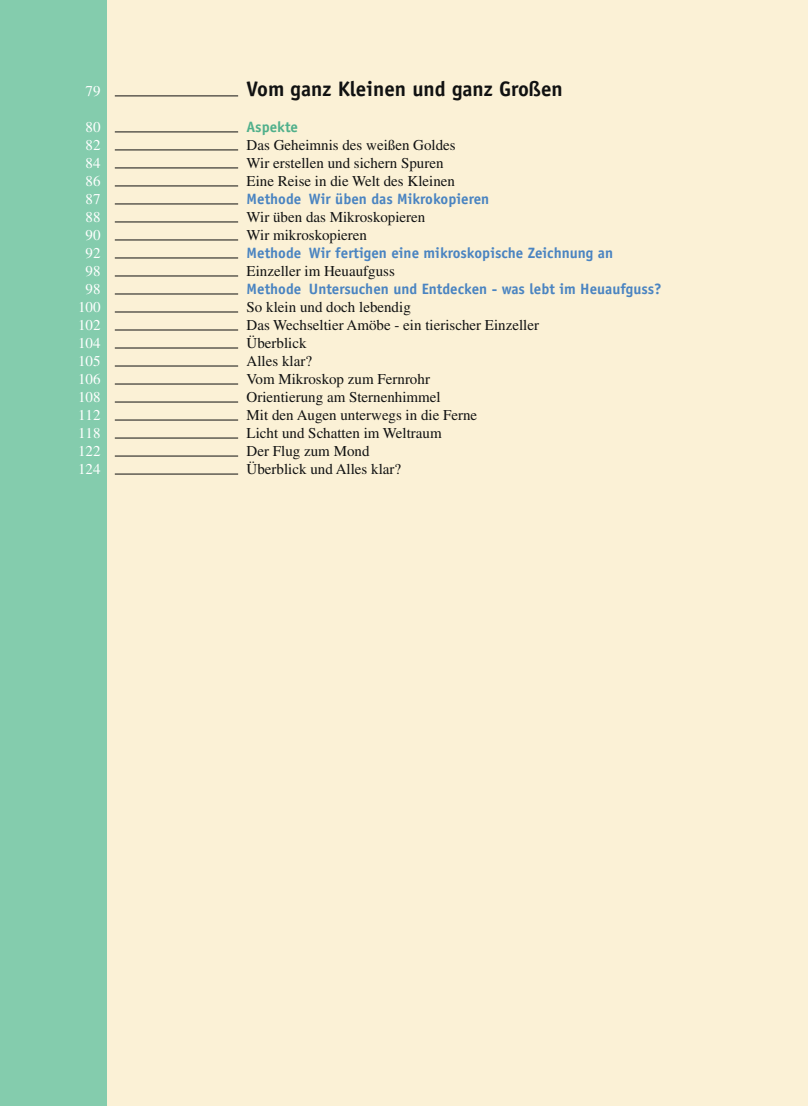
<style>
.page{position:relative;width:808px;height:1106px;background:#fff}
.page>*{position:absolute;margin:0;border:0;box-sizing:border-box;transform-origin:0 0}
._63_Physik_Inhalt_03{font:700 21px "Officina Sans Std";color:#101111}
._62_Bio_Inhalt_02_li{font:15px "Times LT Std";color:#101111}
._62_Bio_Inhalt_02_li-2{font:700 15px "Officina Sans Std";color:#4a84c1}
._62_Bio_Inhalt_02_li-3{font:15px "Times LT Std";color:#fff}
._61_Bio_Inhalt_01_li{font:700 15px "Officina Sans Std";color:#50b08b}
._63_Physik_Inhalt_03-2{font:15px "Times LT Std";color:#fff}
._61_Bio_Inhalt_01_li-2{font:15px "Times LT Std";color:#fff}
</style>
<div class="page">
<div style="left:106px;top:0;width:702px;height:1106px;background:#fbf1d6"></div>
<div style="left:0;top:0;width:106px;height:1106px;background:#84ccad"></div>
<hr style="left:115px;top:96px;width:123px;height:1px;background:#101111">
<hr style="left:115px;top:132px;width:123px;height:1px;background:#101111">
<hr style="left:115px;top:150px;width:123px;height:1px;background:#101111">
<hr style="left:115px;top:168px;width:123px;height:1px;background:#101111">
<hr style="left:115px;top:186px;width:123px;height:1px;background:#101111">
<hr style="left:115px;top:204px;width:123px;height:1px;background:#101111">
<hr style="left:115px;top:222px;width:123px;height:1px;background:#101111">
<hr style="left:115px;top:240px;width:123px;height:1px;background:#101111">
<hr style="left:115px;top:258px;width:123px;height:1px;background:#101111">
<hr style="left:115px;top:276px;width:123px;height:1px;background:#101111">
<hr style="left:115px;top:294px;width:123px;height:1px;background:#101111">
<hr style="left:115px;top:312px;width:123px;height:1px;background:#101111">
<hr style="left:115px;top:330px;width:123px;height:1px;background:#101111">
<hr style="left:115px;top:348px;width:123px;height:1px;background:#101111">
<hr style="left:115px;top:366px;width:123px;height:1px;background:#101111">
<hr style="left:115px;top:384px;width:123px;height:1px;background:#101111">
<hr style="left:115px;top:402px;width:123px;height:1px;background:#101111">
<hr style="left:115px;top:420px;width:123px;height:1px;background:#101111">
<hr style="left:115px;top:438px;width:123px;height:1px;background:#101111">
<hr style="left:115px;top:456px;width:123px;height:1px;background:#101111">
<hr style="left:115px;top:474px;width:123px;height:1px;background:#101111">
<p class="_63_Physik_Inhalt_03-2" style="left:86px;top:82px;width:16px">79</p>
<p class="_63_Physik_Inhalt_03" style="left:247px;top:75px;width:318px">Vom ganz Kleinen und ganz Großen</p>
<p class="_61_Bio_Inhalt_01_li-2" style="left:86px;top:118px;width:16px">80</p>
<p class="_61_Bio_Inhalt_01_li" style="left:247px;top:117px;width:53px">Aspekte</p>
<p class="_62_Bio_Inhalt_02_li-3" style="left:86px;top:136px;width:16px">82</p>
<p class="_62_Bio_Inhalt_02_li" style="left:247px;top:136px;width:211px">Das Geheimnis des weißen Goldes</p>
<p class="_62_Bio_Inhalt_02_li-3" style="left:86px;top:154px;width:16px">84</p>
<p class="_62_Bio_Inhalt_02_li" style="left:247px;top:154px;width:198px">Wir erstellen und sichern Spuren</p>
<p class="_62_Bio_Inhalt_02_li-3" style="left:86px;top:172px;width:16px">86</p>
<p class="_62_Bio_Inhalt_02_li" style="left:247px;top:172px;width:210px">Eine Reise in die Welt des Kleinen</p>
<p class="_62_Bio_Inhalt_02_li-3" style="left:86px;top:190px;width:16px">87</p>
<p class="_62_Bio_Inhalt_02_li-2" style="left:247px;top:189px;width:244px">Methode Wir üben das Mikrokopieren</p>
<p class="_62_Bio_Inhalt_02_li-3" style="left:86px;top:208px;width:16px">88</p>
<p class="_62_Bio_Inhalt_02_li" style="left:247px;top:208px;width:180px">Wir üben das Mikroskopieren</p>
<p class="_62_Bio_Inhalt_02_li-3" style="left:86px;top:226px;width:16px">90</p>
<p class="_62_Bio_Inhalt_02_li" style="left:247px;top:226px;width:122px">Wir mikroskopieren</p>
<p class="_62_Bio_Inhalt_02_li-3" style="left:86px;top:244px;width:16px">92</p>
<p class="_62_Bio_Inhalt_02_li-2" style="left:247px;top:243px;width:368px">Methode Wir fertigen eine mikroskopische Zeichnung an</p>
<p class="_62_Bio_Inhalt_02_li-3" style="left:86px;top:262px;width:16px">98</p>
<p class="_62_Bio_Inhalt_02_li" style="left:247px;top:262px;width:150px">Einzeller im Heuaufguss</p>
<p class="_62_Bio_Inhalt_02_li-3" style="left:86px;top:280px;width:16px">98</p>
<p class="_62_Bio_Inhalt_02_li-2" style="left:247px;top:279px;width:417px">Methode Untersuchen und Entdecken - was lebt im Heuaufguss?</p>
<p class="_62_Bio_Inhalt_02_li-3" style="left:78px;top:298px;width:24px">100</p>
<p class="_62_Bio_Inhalt_02_li" style="left:247px;top:298px;width:166px">So klein und doch lebendig</p>
<p class="_62_Bio_Inhalt_02_li-3" style="left:78px;top:316px;width:24px">102</p>
<p class="_62_Bio_Inhalt_02_li" style="left:247px;top:316px;width:294px">Das Wechseltier Amöbe - ein tierischer Einzeller</p>
<p class="_62_Bio_Inhalt_02_li-3" style="left:78px;top:334px;width:24px">104</p>
<p class="_62_Bio_Inhalt_02_li" style="left:247px;top:334px;width:61px">Überblick</p>
<p class="_62_Bio_Inhalt_02_li-3" style="left:78px;top:352px;width:24px">105</p>
<p class="_62_Bio_Inhalt_02_li" style="left:247px;top:352px;width:67px">Alles klar?</p>
<p class="_62_Bio_Inhalt_02_li-3" style="left:78px;top:370px;width:24px">106</p>
<p class="_62_Bio_Inhalt_02_li" style="left:247px;top:370px;width:185px">Vom Mikroskop zum Fernrohr</p>
<p class="_62_Bio_Inhalt_02_li-3" style="left:78px;top:388px;width:24px">108</p>
<p class="_62_Bio_Inhalt_02_li" style="left:247px;top:388px;width:196px">Orientierung am Sternenhimmel</p>
<p class="_62_Bio_Inhalt_02_li-3" style="left:78px;top:406px;width:24px">112</p>
<p class="_62_Bio_Inhalt_02_li" style="left:247px;top:406px;width:232px">Mit den Augen unterwegs in die Ferne</p>
<p class="_62_Bio_Inhalt_02_li-3" style="left:78px;top:424px;width:24px">118</p>
<p class="_62_Bio_Inhalt_02_li" style="left:247px;top:424px;width:197px">Licht und Schatten im Weltraum</p>
<p class="_62_Bio_Inhalt_02_li-3" style="left:78px;top:442px;width:24px">122</p>
<p class="_62_Bio_Inhalt_02_li" style="left:247px;top:442px;width:124px">Der Flug zum Mond</p>
<p class="_62_Bio_Inhalt_02_li-3" style="left:78px;top:460px;width:24px">124</p>
<p class="_62_Bio_Inhalt_02_li" style="left:247px;top:460px;width:156px">Überblick und Alles klar?</p>
</div>
